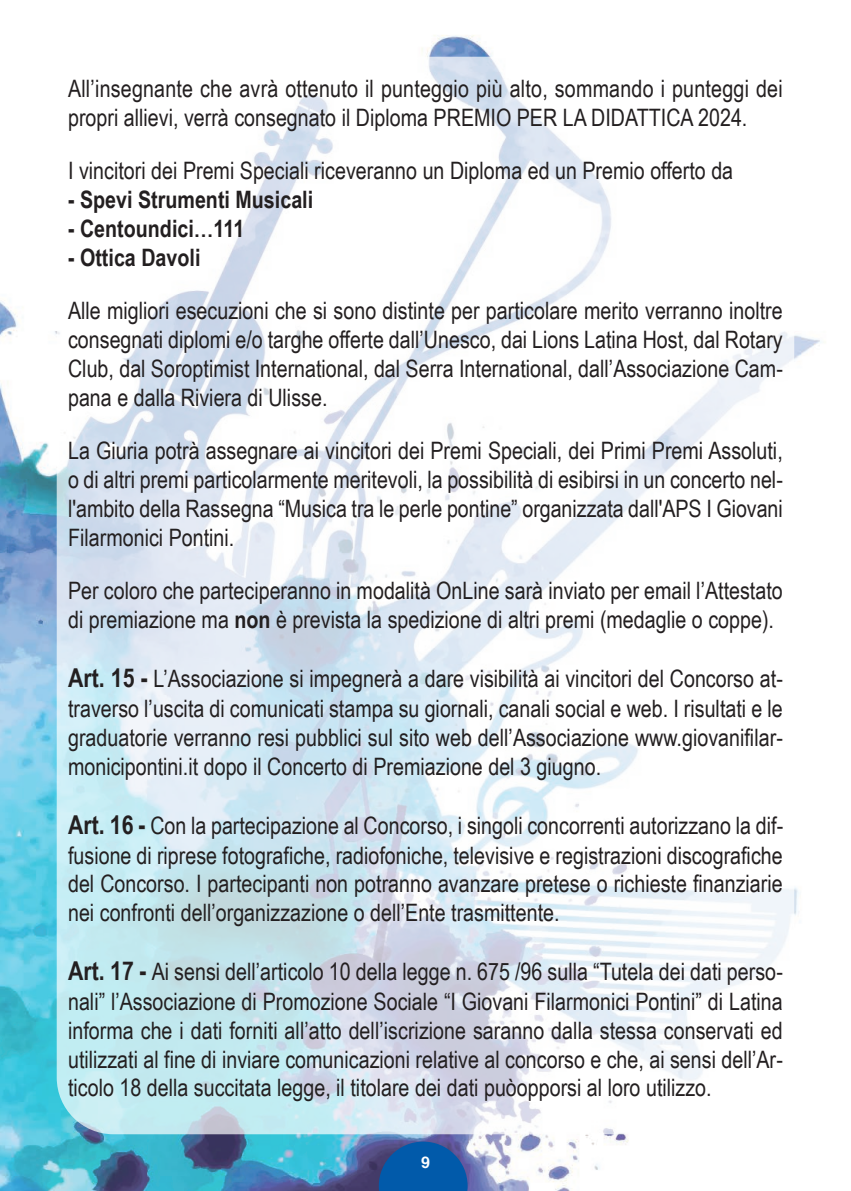
<style>
.page{position:relative;width:851px;height:1191px;background:#fff}
.page>*{position:absolute;margin:0;border:0;box-sizing:border-box;transform-origin:0 0}
.t1{font:24px/28.8px "Arial Narrow";color:#231f20;text-align:justify}
.t2{font:700 24px "Arial Narrow";color:#231f20}
.t3{font:700 16px "Helvetica";color:#fff}
.s1{font-weight:700}
.s2{font-weight:700;font-size:26px}
</style>
<div class="page">
<img style="left:0;top:35px;width:821px;height:1156px">
<div style="left:57px;top:57px;width:737px;height:1077px;background:#fff;border-radius:57px;opacity:.7"></div>
<svg style="left:379px;top:1141px;width:88px;height:50px;background:#1258a4"></svg>
<p class="t1" style="left:68px;top:74px;width:716px">All’insegnante che avrà ottenuto il punteggio più alto, sommando i punteggi dei</p>
<p class="t1" style="left:68px;top:103px;width:680px">propri allievi, verrà consegnato il Diploma PREMIO PER LA DIDATTICA 2024.</p>
<p class="t1" style="left:68px;top:156px;width:666px">I vincitori dei Premi Speciali riceveranno un Diploma ed un Premio offerto da</p>
<p class="t2" style="left:68px;top:186px;width:246px">- Spevi Strumenti Musicali</p>
<p class="t2" style="left:68px;top:214px;width:178px">- Centoundici…111</p>
<p class="t2" style="left:68px;top:243px;width:134px">- Ottica Davoli</p>
<p class="t1" style="left:68px;top:296px;width:716px">Alle migliori esecuzioni che si sono distinte per particolare merito verranno inoltre consegnati diplomi e/o targhe offerte dall’Unesco, dai Lions Latina Host, dal Rotary Club, dal Soroptimist International, dal Serra International, dall’Associazione Cam&shy;pana e dalla Riviera di Ulisse.</p>
<p class="t1" style="left:68px;top:436px;width:716px">La Giuria potrà assegnare ai vincitori dei Premi Speciali, dei Primi Premi Assoluti, o di altri premi particolarmente meritevoli, la possibilità di esibirsi in un concerto nel&shy;l'ambito della Rassegna “Musica tra le perle pontine” organizzata dall'APS I Giovani Filarmonici Pontini.</p>
<p class="t1" style="left:68px;top:576px;width:716px">Per coloro che parteciperanno in modalità OnLine sarà inviato per email l’Attestato di premiazione ma <span class="s1">non</span> è prevista la spedizione di altri premi (medaglie o coppe).</p>
<p class="t1" style="left:68px;top:664px;width:716px"><span class="s2">Art. 15 -</span> L’Associazione si impegnerà a dare visibilità ai vincitori del Concorso at&shy;traverso l’uscita di comunicati stampa su giornali, canali social e web. I risultati e le graduatorie verranno resi pubblici sul sito web dell’Associazione www.giovanifilar&shy;monicipontini.it dopo il Concerto di Premiazione del 3 giugno.</p>
<p class="t1" style="left:68px;top:810px;width:716px"><span class="s2">Art. 16 -</span> Con la partecipazione al Concorso, i singoli concorrenti autorizzano la dif&shy;fusione di riprese fotografiche, radiofoniche, televisive e registrazioni discografiche del Concorso. I partecipanti non potranno avanzare pretese o richieste finanziarie nei confronti dell’organizzazione o dell’Ente trasmittente.</p>
<p class="t1" style="left:68px;top:957px;width:716px"><span class="s2">Art. 17 -</span> Ai sensi dell’articolo 10 della legge n. 675 /96 sulla “Tutela dei dati perso&shy;nali” l’Associazione di Promozione Sociale “I Giovani Filarmonici Pontini” di Latina informa che i dati forniti all’atto dell’iscrizione saranno dalla stessa conservati ed utilizzati al fine di inviare comunicazioni relative al concorso e che, ai sensi dell’Ar&shy;ticolo 18 della succitata legge, il titolare dei dati puòopporsi al loro utilizzo.</p>
<p class="t3" style="left:421px;top:1156px;width:10px">9</p>
</div>
